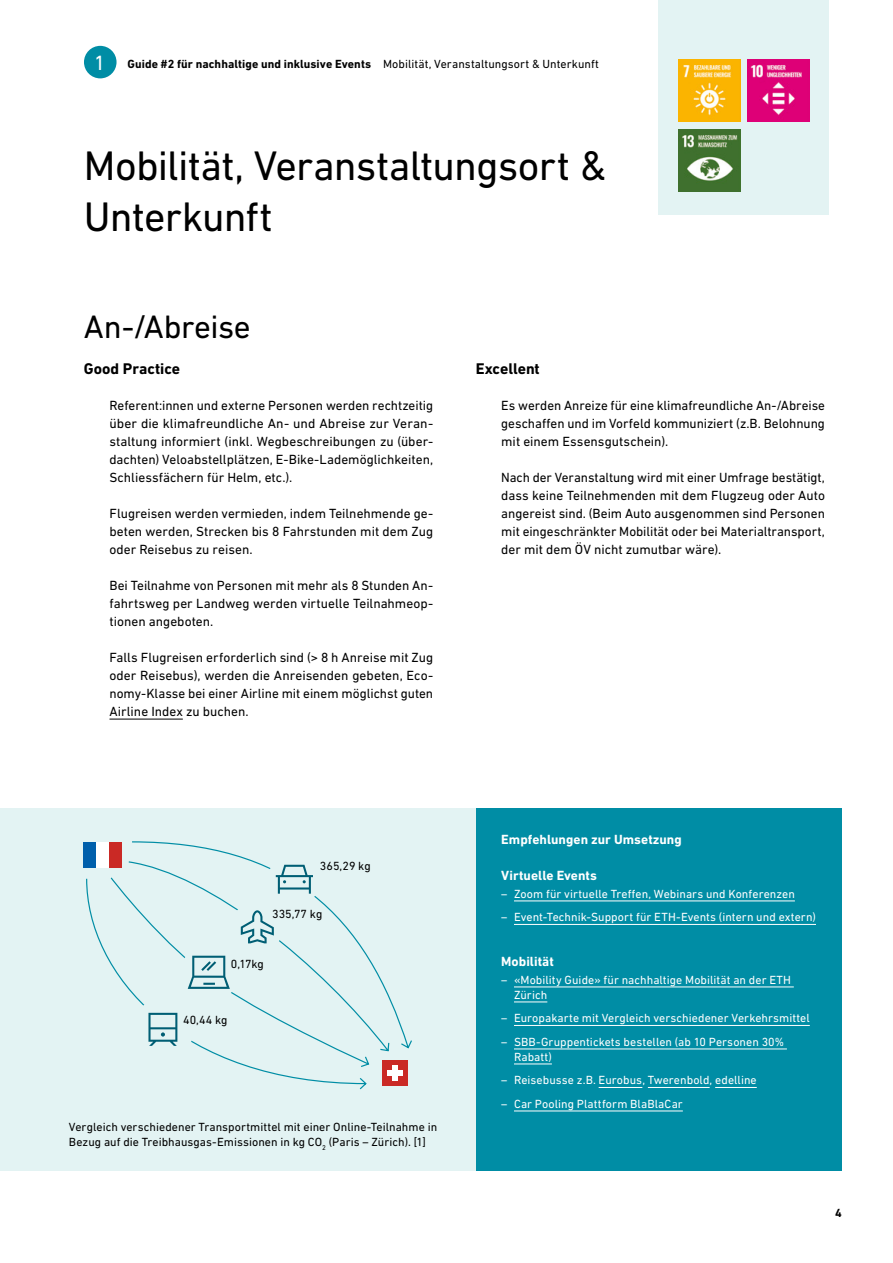
<style>
.page{position:relative;width:893px;height:1263px;background:#fff}
.page>*{position:absolute;margin:0;border:0;box-sizing:border-box;transform-origin:0 0}
.Headline_A4-M__28_33_6pt__120___H2{font:42px/50.4px "DIN Next LT Pro";letter-spacing:-.02em;color:#000}
.Headline_A4-S__22_26_4pt__120___H3{font:33px "DIN Next LT Pro";letter-spacing:-.015em;color:#000}
.Zwischentitel_A4-M__10_5_12pt_H4{font:700 15.75px "DIN Next LT Pro";letter-spacing:-.005em;color:#000}
.Lauftext_Checkbox__Blocksatz___9_12pt_P{font:13.5px/18px "DIN Next LT Pro";color:#000;text-align:justify}
.Zwischentitel_A4-S__9_12pt_H4{font:700 13.5px "DIN Next LT Pro";letter-spacing:.005em;color:#fff}
.Zwischentitel_A4-S__9_12pt_H5{font:700 13.5px "DIN Next LT Pro";color:#fff}
.Infotext_S__Aufzählung_weiss___8_10pt_P{font:12px/15px "DIN Next LT Pro";letter-spacing:.005em;color:#fff}
.t1{font:12px/15px "DIN Next LT Pro";letter-spacing:.005em;color:#000}
.t2{font:700 12px "DIN Next LT Pro";letter-spacing:.005em;color:#000}
.s1{font-weight:400;font-size:21px;color:#fff}
.s2{font-weight:400}
</style>
<div class="page">
<div style="left:476px;top:808px;width:366px;height:362px;background:#008da5"></div>
<hr style="left:109px;top:719px;width:74px;height:1px;background:#000">
<div style="left:0;top:808px;width:476px;height:362px;background:#e3f3f3"></div>
<div style="left:109px;top:842px;width:13px;height:26px;background:#ca2925"></div>
<div style="left:96px;top:842px;width:13px;height:26px;background:#fff"></div>
<div style="left:83px;top:842px;width:13px;height:26px;background:#005fab"></div>
<div style="left:383px;top:1060px;width:25px;height:26px;background:#ca2925"></div>
<div style="left:388px;top:1070px;width:15px;height:5px;background:#fff"></div>
<div style="left:393px;top:1065px;width:5px;height:16px;background:#fff"></div>
<svg style="left:128px;top:841px;width:284px;height:211px"></svg>
<div style="left:268px;top:853px;width:53px;height:53px;background:#e3f3f3;border-radius:50%"></div>
<svg style="left:276px;top:865px;width:37px;height:12px"></svg>
<svg style="left:86px;top:877px;width:282px;height:213px"></svg>
<div style="left:132px;top:998px;width:62px;height:62px;background:#e3f3f3;border-radius:50%"></div>
<svg style="left:148px;top:1013px;width:29px;height:33px"></svg>
<hr style="left:514px;top:901px;width:281px;height:1px;background:#fff">
<hr style="left:514px;top:924px;width:302px;height:1px;background:#fff">
<hr style="left:514px;top:987px;width:280px;height:1px;background:#fff">
<hr style="left:514px;top:1002px;width:33px;height:1px;background:#fff">
<hr style="left:514px;top:1025px;width:296px;height:1px;background:#fff">
<hr style="left:514px;top:1049px;width:273px;height:1px;background:#fff">
<hr style="left:514px;top:1064px;width:38px;height:1px;background:#fff">
<hr style="left:599px;top:1087px;width:43px;height:1px;background:#fff">
<hr style="left:648px;top:1087px;width:62px;height:1px;background:#fff">
<hr style="left:715px;top:1087px;width:42px;height:1px;background:#fff">
<hr style="left:514px;top:1111px;width:169px;height:1px;background:#fff">
<div style="left:84px;top:46px;width:33px;height:32px;background:#008da5;border-radius:50%"></div>
<div style="left:659px;top:0;width:170px;height:215px;background:#e3f3f3"></div>
<img style="left:748px;top:60px;width:61px;height:61px">
<img style="left:678px;top:60px;width:62px;height:61px">
<img style="left:678px;top:129px;width:62px;height:62px">
<p class="t2" style="left:94px;top:57px;width:506px"><span class="s1">1</span> Guide #2 für nachhaltige und inklusive Events <span class="s2">Mobilität, Veranstaltungsort &amp; Unterkunft</span></p>
<h2 class="Headline_A4-M__28_33_6pt__120___H2" style="left:84px;top:140px;width:524px">Mobilität, Veranstaltungsort &amp;<br>Unterkunft</h2>
<h3 class="Headline_A4-S__22_26_4pt__120___H3" style="left:84px;top:308px;width:168px">An-/Abreise</h3>
<h4 class="Zwischentitel_A4-M__10_5_12pt_H4" style="left:84px;top:359px;width:98px">Good Practice</h4>
<p class="Lauftext_Checkbox__Blocksatz___9_12pt_P" style="left:109px;top:396px;width:325px">Referent:innen und externe Personen werden rechtzeitig über die klimafreundliche An- und Abreise zur Veran&shy;staltung informiert (inkl. Wegbeschreibungen zu (über&shy;dachten) Veloabstellplätzen, E-Bike-Lademöglichkeiten, Schliessfächern für Helm, etc.).</p>
<p class="Lauftext_Checkbox__Blocksatz___9_12pt_P" style="left:109px;top:504px;width:325px">Flugreisen werden vermieden, indem Teilnehmende ge&shy;beten werden, Strecken bis 8 Fahrstunden mit dem Zug oder Reisebus zu reisen.</p>
<p class="Lauftext_Checkbox__Blocksatz___9_12pt_P" style="left:109px;top:576px;width:325px">Bei Teilnahme von Personen mit mehr als 8 Stunden An&shy;fahrtsweg per Landweg werden virtuelle Teilnahmeop&shy;tionen angeboten.</p>
<p class="Lauftext_Checkbox__Blocksatz___9_12pt_P" style="left:109px;top:648px;width:325px">Falls Flugreisen erforderlich sind (&gt; 8 h Anreise mit Zug oder Reisebus), werden die Anreisenden gebeten, Eco&shy;nomy-Klasse bei einer Airline mit einem möglichst guten Airline Index zu buchen.</p>
<h4 class="Zwischentitel_A4-M__10_5_12pt_H4" style="left:476px;top:359px;width:66px">Excellent</h4>
<p class="Lauftext_Checkbox__Blocksatz___9_12pt_P" style="left:501px;top:396px;width:325px">Es werden Anreize für eine klimafreundliche An-/Abreise geschaffen und im Vorfeld kommuniziert (z.B. Belohnung mit einem Essensgutschein).</p>
<p class="Lauftext_Checkbox__Blocksatz___9_12pt_P" style="left:501px;top:468px;width:325px">Nach der Veranstaltung wird mit einer Umfrage bestätigt, dass keine Teilnehmenden mit dem Flugzeug oder Auto angereist sind. (Beim Auto ausgenommen sind Personen mit eingeschränkter Mobilität oder bei Materialtransport, der mit dem ÖV nicht zumutbar wäre).</p>
<p class="t1" style="left:320px;top:858px;width:52px">365,29 kg</p>
<p class="t1" style="left:272px;top:906px;width:52px">335,77 kg</p>
<p class="t1" style="left:231px;top:956px;width:35px">0,17kg</p>
<p class="t1" style="left:183px;top:1013px;width:46px">40,44 kg</p>
<p class="t1" style="left:69px;top:1119px;width:370px">Vergleich verschiedener Transportmittel mit einer Online-Teilnahme in<br>Bezug auf die Treibhausgas-Emissionen in kg CO<sub>2</sub> (Paris – Zürich). [1]</p>
<h4 class="Zwischentitel_A4-S__9_12pt_H4" style="left:501px;top:831px;width:182px">Empfehlungen zur Umsetzung</h4>
<h5 class="Zwischentitel_A4-S__9_12pt_H5" style="left:501px;top:867px;width:97px">Virtuelle Events</h5>
<p class="Infotext_S__Aufzählung_weiss___8_10pt_P" style="left:501px;top:886px;width:295px">– Zoom für virtuelle Treffen, Webinars und Konferenzen</p>
<p class="Infotext_S__Aufzählung_weiss___8_10pt_P" style="left:501px;top:910px;width:316px">– Event-Technik-Support für ETH-Events (intern und extern)</p>
<h5 class="Zwischentitel_A4-S__9_12pt_H5" style="left:501px;top:953px;width:54px">Mobilität</h5>
<p class="Infotext_S__Aufzählung_weiss___8_10pt_P" style="left:514px;top:972px;width:279px;text-indent:-13px">– «Mobility Guide» für nachhaltige Mobilität an der ETH<br>Zürich</p>
<p class="Infotext_S__Aufzählung_weiss___8_10pt_P" style="left:501px;top:1011px;width:310px">– Europakarte mit Vergleich verschiedener Verkehrsmittel</p>
<p class="Infotext_S__Aufzählung_weiss___8_10pt_P" style="left:514px;top:1034px;width:272px;text-indent:-13px">– SBB-Gruppentickets bestellen (ab 10 Personen 30%<br>Rabatt)</p>
<p class="Infotext_S__Aufzählung_weiss___8_10pt_P" style="left:501px;top:1073px;width:257px">– Reisebusse z.B. Eurobus, Twerenbold, edelline</p>
<p class="Infotext_S__Aufzählung_weiss___8_10pt_P" style="left:501px;top:1096px;width:183px">– Car Pooling Plattform BlaBlaCar</p>
<p class="t2" style="left:835px;top:1206px;width:8px">4</p>
</div>
